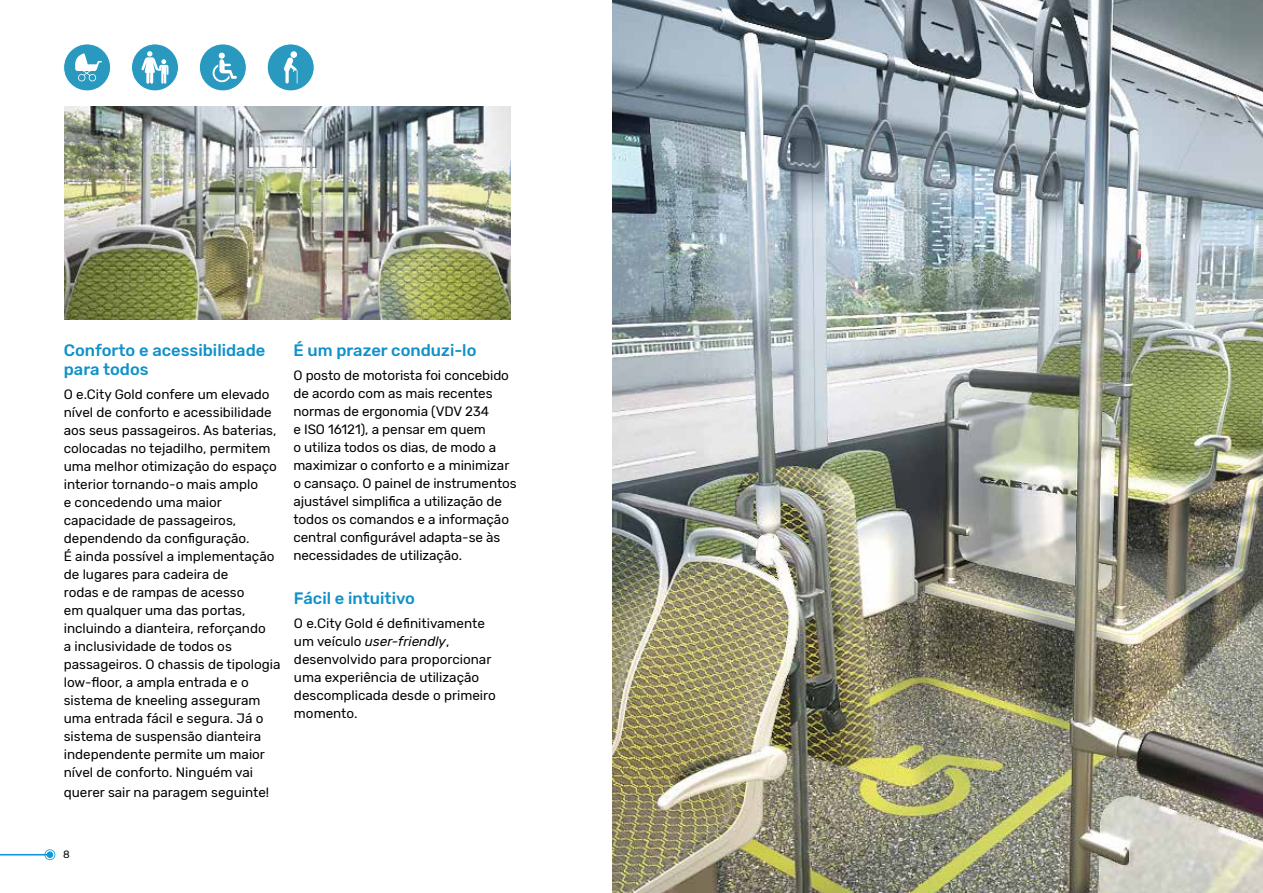
<style>
.page{position:relative;width:1263px;height:893px;background:#fff}
.page>*{position:absolute;margin:0;border:0;box-sizing:border-box;transform-origin:0 0}
.t1{font:500 16.5px/19.8px "Rubik";color:#1091c9}
.t2{font:13.5px/18px "Rubik";color:#000}
.t3{font:10.5px "Rubik";color:#000}
.s1{font-style:italic}
</style>
<div class="page">
<svg style="left:0;top:849px;width:55px;height:11px"></svg>
<img style="left:612px;top:0;width:651px;height:893px">
<img style="left:65px;top:106px;width:445px;height:214px">
<div style="left:199px;top:43px;width:48px;height:48px;background:#2999c0;border:1px solid #fff;border-radius:50%"></div>
<svg style="left:213px;top:53px;width:24px;height:29px"></svg>
<div style="left:63px;top:43px;width:48px;height:48px;background:#2999c0;border:1px solid #fff;border-radius:50%"></div>
<svg style="left:75px;top:53px;width:27px;height:28px"></svg>
<div style="left:267px;top:43px;width:48px;height:48px;background:#2999c0;border:1px solid #fff;border-radius:50%"></div>
<div style="left:290px;top:51px;width:7px;height:7px;background:#fff;border-radius:50%"></div>
<svg style="left:284px;top:57px;width:13px;height:27px"></svg>
<svg style="left:131px;top:43px;width:48px;height:48px"></svg>
<svg style="left:141px;top:51px;width:27px;height:33px"></svg>
<p class="t1" style="left:64px;top:340px;width:203px">Conforto e acessibilidade para todos</p>
<p class="t2" style="left:64px;top:386px;width:218px">O e.City Gold confere um elevado nível de conforto e acessibilidade aos seus passageiros. As baterias, colocadas no tejadilho, permitem uma melhor otimização do espaço interior tornando-o mais amplo<br>e concedendo uma maior capacidade de passageiros, dependendo da configuração.<br>É ainda possível a implementação de lugares para cadeira de<br>rodas e de rampas de acesso<br>em qualquer uma das portas, incluindo a dianteira, reforçando<br>a inclusividade de todos os passageiros. O chassis de tipologia low-floor, a ampla entrada e o sistema de kneeling asseguram uma entrada fácil e segura. Já o sistema de suspensão dianteira independente permite um maior nível de conforto. Ninguém vai</p>
<p class="t2" style="left:64px;top:784px;width:207px">querer sair na paragem seguinte!</p>
<p class="t1" style="left:293px;top:341px;width:185px">É um prazer conduzi-lo</p>
<p class="t2" style="left:293px;top:367px;width:225px">O posto de motorista foi concebido de acordo com as mais recentes normas de ergonomia (VDV 234<br>e ISO 16121), a pensar em quem<br>o utiliza todos os dias, de modo a maximizar o conforto e a minimizar o cansaço. O painel de instrumentos ajustável simplifica a utilização de todos os comandos e a informação central configurável adapta-se às necessidades de utilização.</p>
<p class="t1" style="left:294px;top:589px;width:122px">Fácil e intuitivo</p>
<p class="t2" style="left:294px;top:615px;width:203px">O e.City Gold é definitivamente um veículo <span class="s1">user-friendly</span>, desenvolvido para proporcionar uma experiência de utilização descomplicada desde o primeiro momento.</p>
<p class="t3" style="left:63px;top:849px;width:8px">8</p>
</div>
